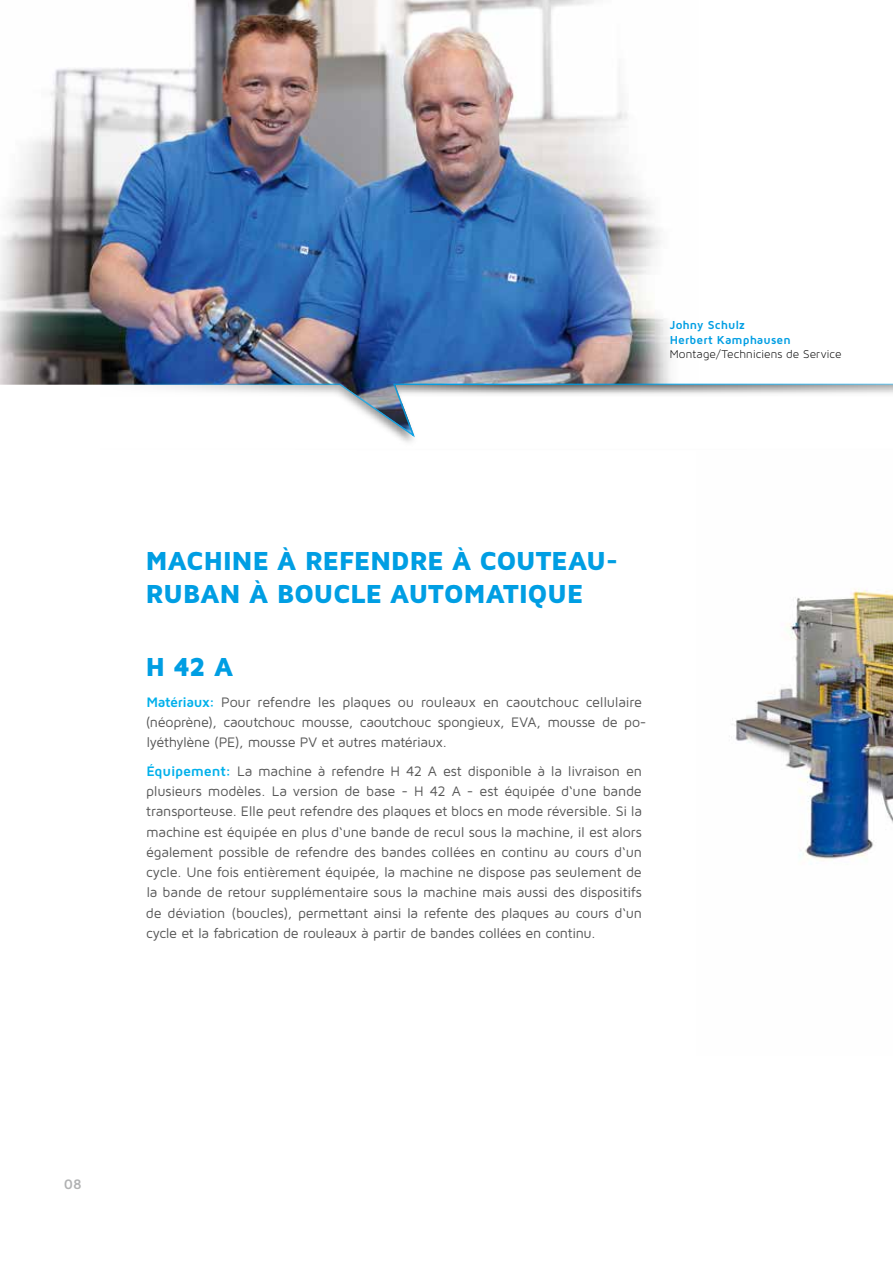
<style>
.page{position:relative;width:893px;height:1263px;background:#fff}
.page>*{position:absolute;margin:0;border:0;box-sizing:border-box;transform-origin:0 0}
.t1{font:900 27px "Maven Pro";letter-spacing:-.02em;color:#009ee3}
.t2{font:14.25px/20.2px "Maven Pro";letter-spacing:-.02em;color:#565656}
.t3{font:700 14.25px "Maven Pro";color:#b1b2b3}
.t4{font:700 12px/14.4px "Maven Pro";letter-spacing:.005em;color:#009ee3}
.t5{font:12px "Maven Pro Light 300";letter-spacing:.01em;color:#000}
.s1{font-weight:700;color:#00b0eb}
</style>
<div class="page">
<img style="left:0;top:0;width:672px;height:385px">
<svg style="left:84px;top:383px;width:809px;height:56px"></svg>
<img style="left:732px;top:589px;width:161px;height:272px">
<p class="t4" style="left:670px;top:317px;width:123px">Johny Schulz<br>Herbert Kamphausen</p>
<p class="t5" style="left:670px;top:347px;width:173px">Montage/Techniciens de Service</p>
<h1 class="t1" style="left:146px;top:544px;width:40px">MACHINE</h1>
<h1 class="t1" style="left:277px;top:544px;width:96px">À REFENDRE</h1>
<h1 class="t1" style="left:452px;top:544px;width:83px">À COUTEAU</h1>
<h1 class="t1" style="left:606px;top:544px;width:14px">-</h1>
<h1 class="t1" style="left:146px;top:576px;width:186px">RU BAN À BOUCLE</h1>
<h1 class="t1" style="left:390px;top:576px;width:19px">AUT</h1>
<h1 class="t1" style="left:444px;top:576px;width:38px">OMATIQUE</h1>
<h1 class="t1" style="left:146px;top:650px;width:90px">H 42 A</h1>
<p class="t2" style="left:146px;top:691px;width:502px"><span class="s1">Matériaux:</span> Pour refendre les plaques ou rouleaux en caoutchouc cellulaire (néoprène), caoutchouc mousse, caoutchouc spongieux, EVA, mousse de po&shy;lyéthylène (PE), mousse PV et autres matériaux.</p>
<p class="t2" style="left:146px;top:760px;width:498px;text-align:justify"><span class="s1">Équipement:</span> La machine à refendre H 42 A est disponible à la livraison en plusieurs modèles. La version de base - H 42 A - est équipée d‘une bande transporteuse. Elle peut refendre des plaques et blocs en mode réversible. Si la machine est équipée en plus d‘une bande de recul sous la machine, il est alors également possible de refendre des bandes collées en continu au cours d‘un cycle. Une fois entièrement équipée, la machine ne dispose pas seulement de la bande de retour supplémentaire sous la machine mais aussi des dispositifs de déviation (boucles), permettant ainsi la refente des plaques au cours d‘un cycle et la fabrication de rouleaux à partir de bandes collées en continu.</p>
<p class="t3" style="left:64px;top:1175px;width:20px">08</p>
</div>
